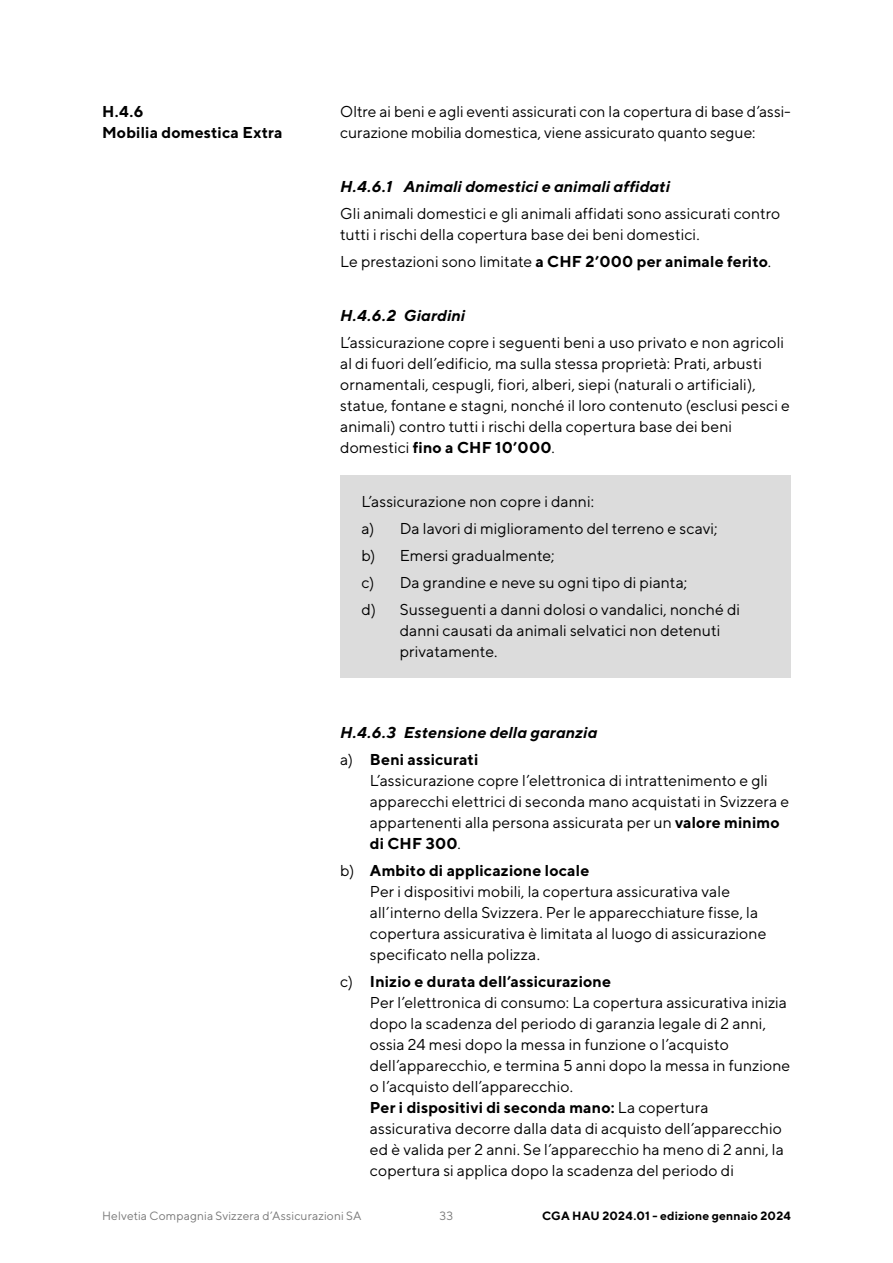
<style>
.page{position:relative;width:893px;height:1263px;background:#fff}
.page>*{position:absolute;margin:0;border:0;box-sizing:border-box;transform-origin:0 0}
.Copy_10_5_14_Regular{font:15.75px/21px "TT Norms";letter-spacing:.005em;color:#000}
.Copy_10_5_14_Regular_1-graufläche{font:15.75px/21px "TT Norms";letter-spacing:.005em;color:#000}
._04_Titel-Absatz_10_5_14_Bold__X_1_1_1{font:italic 700 15.75px "TT Norms";letter-spacing:.005em;color:#000}
._03_Titel-Absatz_10_5_14_Bold__X_1_1{font:700 15.75px/21px "TT Norms";letter-spacing:.01em;color:#000}
.t1{font:12px "TT Norms";letter-spacing:.01em;color:#787878}
.t2{font:700 12px "TT Norms";letter-spacing:.015em;color:#000}
.s1{font-weight:700}
</style>
<div class="page">
<div style="left:340px;top:475px;width:451px;height:53px;background:#dcdcdc"></div>
<div style="left:340px;top:502px;width:451px;height:53px;background:#dcdcdc"></div>
<div style="left:340px;top:529px;width:451px;height:53px;background:#dcdcdc"></div>
<div style="left:340px;top:556px;width:451px;height:53px;background:#dcdcdc"></div>
<div style="left:340px;top:583px;width:451px;height:95px;background:#dcdcdc"></div>
<p class="_03_Titel-Absatz_10_5_14_Bold__X_1_1" style="left:102px;top:101px;width:182px">H.4.6<br>Mobilia domestica Extra</p>
<p class="Copy_10_5_14_Regular" style="left:340px;top:101px;width:452px">Oltre ai beni e agli eventi assicurati con la copertura di base d’assi&shy;curazione mobilia domestica, viene assicurato quanto segue:</p>
<p class="_04_Titel-Absatz_10_5_14_Bold__X_1_1_1" style="left:340px;top:177px;width:331px">H.4.6.1 Animali domestici e animali affidati</p>
<p class="Copy_10_5_14_Regular" style="left:340px;top:203px;width:442px">Gli animali domestici e gli animali affidati sono assicurati contro tutti i rischi della copertura base dei beni domestici.</p>
<p class="Copy_10_5_14_Regular" style="left:340px;top:251px;width:432px">Le prestazioni sono limitate <span class="s1">a CHF 2’000 per animale ferito</span>.</p>
<p class="_04_Titel-Absatz_10_5_14_Bold__X_1_1_1" style="left:340px;top:306px;width:127px">H.4.6.2 Giardini</p>
<p class="Copy_10_5_14_Regular" style="left:340px;top:332px;width:451px">L’assicurazione copre i seguenti beni a uso privato e non agricoli al di fuori dell’edificio, ma sulla stessa proprietà: Prati, arbusti ornamentali, cespugli, fiori, alberi, siepi (naturali o artificiali), statue, fontane e stagni, nonché il loro contenuto (esclusi pesci e animali) contro tutti i rischi della copertura base dei beni domestici <span class="s1">fino a CHF 10’000</span>.</p>
<p class="Copy_10_5_14_Regular_1-graufläche" style="left:361px;top:491px;width:234px">L’assicurazione non copre i danni:</p>
<p class="Copy_10_5_14_Regular_1-graufläche" style="left:361px;top:518px;width:358px">a) Da lavori di miglioramento del terreno e scavi;</p>
<p class="Copy_10_5_14_Regular_1-graufläche" style="left:361px;top:545px;width:195px">b) Emersi gradualmente;</p>
<p class="Copy_10_5_14_Regular_1-graufläche" style="left:361px;top:572px;width:327px">c) Da grandine e neve su ogni tipo di pianta;</p>
<p class="Copy_10_5_14_Regular_1-graufläche" style="left:400px;top:599px;width:342px;text-indent:-38px">d) Susseguenti a danni dolosi o vandalici, nonché di danni causati da animali selvatici non detenuti privatamente.</p>
<p class="_04_Titel-Absatz_10_5_14_Bold__X_1_1_1" style="left:340px;top:723px;width:259px">H.4.6.3 Estensione della garanzia</p>
<p class="Copy_10_5_14_Regular" style="left:370px;top:749px;width:421px;text-indent:-30px">a) <span class="s1">Beni assicurati<br></span>L’assicurazione copre l’elettronica di intrattenimento e gli apparecchi elettrici di seconda mano acquistati in Svizzera e appartenenti alla persona assicurata per un <span class="s1">valore minimo di CHF 300</span>.</p>
<p class="Copy_10_5_14_Regular" style="left:370px;top:860px;width:398px;text-indent:-30px">b) <span class="s1">Ambito di applicazione locale<br></span>Per i dispositivi mobili, la copertura assicurativa vale all’interno della Svizzera. Per le apparecchiature fisse, la copertura assicurativa è limitata al luogo di assicurazione specificato nella polizza.</p>
<p class="Copy_10_5_14_Regular" style="left:370px;top:971px;width:422px;text-indent:-30px">c) <span class="s1">Inizio e durata dell’assicurazione<br></span>Per l’elettronica di consumo: La copertura assicurativa inizia dopo la scadenza del periodo di garanzia legale di 2 anni, ossia 24 mesi dopo la messa in funzione o l’acquisto dell’apparecchio, e termina 5 anni dopo la messa in funzione o l’acquisto dell’apparecchio.<br><span class="s1">Per i dispositivi di seconda mano:</span> La copertura assicurativa decorre dalla data di acquisto dell’apparecchio ed è valida per 2 anni. Se l’apparecchio ha meno di 2 anni, la copertura si applica dopo la scadenza del periodo di</p>
<p class="t1" style="left:102px;top:1209px;width:261px">Helvetia Compagnia Svizzera d’Assicurazioni SA</p>
<p class="t1" style="left:440px;top:1209px;width:15px">33</p>
<p class="t2" style="left:542px;top:1209px;width:250px">CGA HAU 2024.01 - edizione gennaio 2024</p>
</div>
